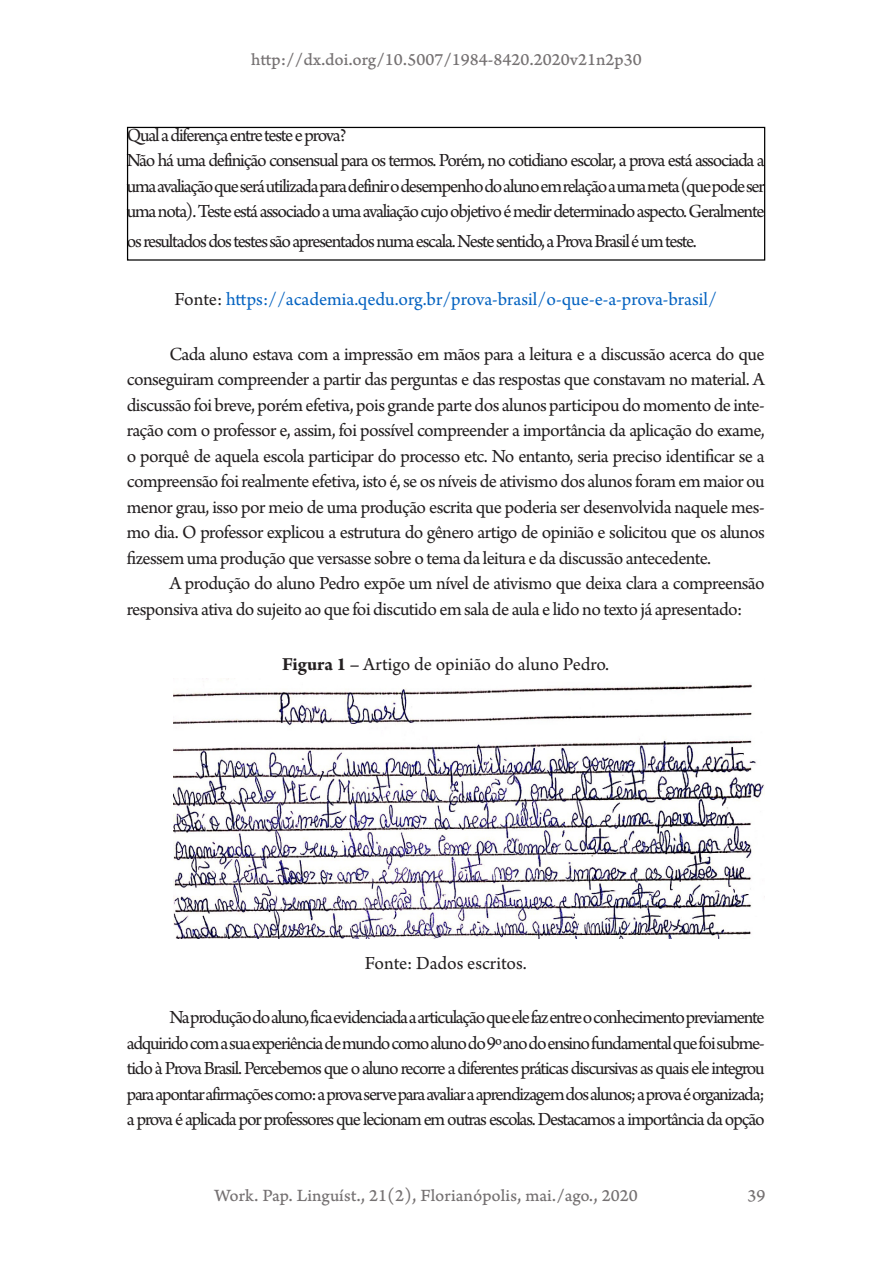
<style>
.page{position:relative;width:893px;height:1263px;background:#fff}
.page>*{position:absolute;margin:0;border:0;box-sizing:border-box;transform-origin:0 0}
.Legenda{font:19.5px/25.5px "Arno Pro";letter-spacing:-.035em;color:#231f20;text-align:justify}
.Legenda-2{font:19.5px "Arno Pro";letter-spacing:.005em;color:#0563c1}
.t1{font:18px "Arno Pro Caption";color:#757172}
.s1{color:#231f20}
.s2{font-weight:700}
</style>
<div class="page">
<img style="left:174px;top:684px;width:591px;height:254px">
<div style="left:127px;top:127px;width:638px;height:134px;border:1px solid #000"></div>
<p class="t1" style="left:251px;top:49px;width:392px">http://dx.doi.org/10.5007/1984-8420.2020v21n2p30</p>
<p class="Legenda" style="left:127px;top:123px;width:221px">Qual a diferença entre teste e prova?</p>
<p class="Legenda" style="left:127px;top:149px;width:639px">Não há uma definição consensual para os termos. Porém, no cotidiano escolar, a prova está associada a uma avaliação que será utilizada para definir o desempenho do aluno em relação a uma meta (que pode ser uma nota). Teste está associado a uma avaliação cujo objetivo é medir determinado aspecto. Geralmente</p>
<p class="Legenda" style="left:127px;top:229px;width:571px">os resultados dos testes são apresentados numa escala. Neste sentido, a Prova Brasil é um teste.</p>
<p class="Legenda-2" style="left:174px;top:288px;width:544px"><span class="s1">Fonte:</span> https://academia.qedu.org.br/prova-brasil/o-que-e-a-prova-brasil/</p>
<p class="Legenda" style="left:127px;top:342px;width:639px;text-indent:43px">Cada aluno estava com a impressão em mãos para a leitura e a discussão acerca do que conseguiram compreender a partir das perguntas e das respostas que constavam no material. A discussão foi breve, porém efetiva, pois grande parte dos alunos participou do momento de inte&shy;ração com o professor e, assim, foi possível compreender a importância da aplicação do exame, o porquê de aquela escola participar do processo etc. No entanto, seria preciso identificar se a compreensão foi realmente efetiva, isto é, se os níveis de ativismo dos alunos foram em maior ou menor grau, isso por meio de uma produção escrita que poderia ser desenvolvida naquele mes&shy;mo dia. O professor explicou a estrutura do gênero artigo de opinião e solicitou que os alunos fizessem uma produção que versasse sobre o tema da leitura e da discussão antecedente.</p>
<p class="Legenda" style="left:127px;top:572px;width:639px;text-indent:43px">A produção do aluno Pedro expõe um nível de ativismo que deixa clara a compreensão responsiva ativa do sujeito ao que foi discutido em sala de aula e lido no texto já apresentado:</p>
<p class="Legenda" style="left:282px;top:652px;width:329px"><span class="s2">Figura 1 –</span> Artigo de opinião do aluno Pedro.</p>
<p class="Legenda" style="left:365px;top:951px;width:164px">Fonte: Dados escritos.</p>
<p class="Legenda" style="left:127px;top:1006px;width:639px;text-indent:43px">Na produção do aluno, fica evidenciada a articulação que ele faz entre o conhecimento previamente adquirido com a sua experiência de mundo como aluno do 9º ano do ensino fundamental que foi subme&shy;tido à Prova Brasil. Percebemos que o aluno recorre a diferentes práticas discursivas as quais ele integrou para apontar afirmações como: a prova serve para avaliar a aprendizagem dos alunos; a prova é organizada; a prova é aplicada por professores que lecionam em outras escolas. Destacamos a importância da opção</p>
<p class="t1" style="left:215px;top:1184px;width:425px">Work. Pap. Linguíst., 21(2), Florianópolis, mai./ago., 2020</p>
<p class="t1" style="left:747px;top:1184px;width:19px">39</p>
</div>
